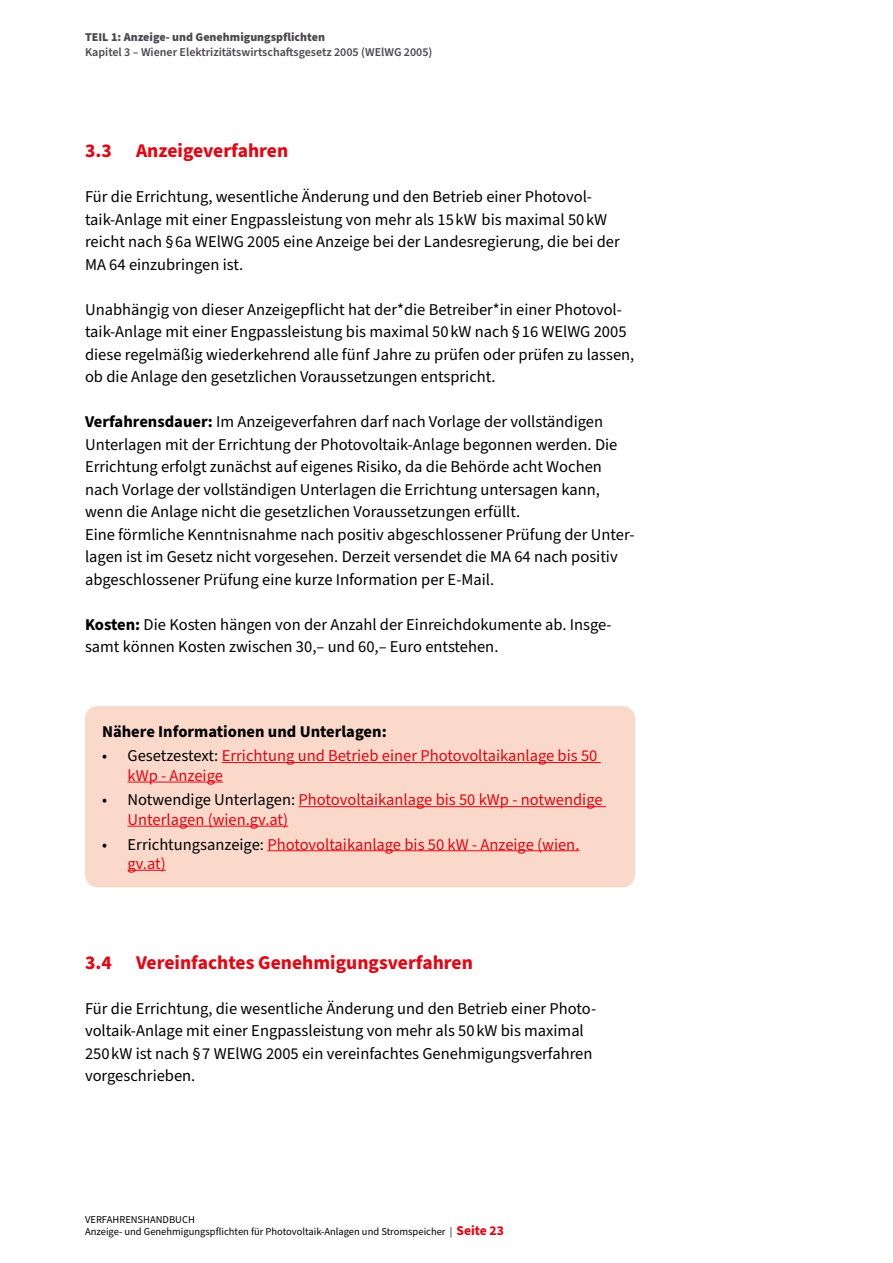
<style>
.page{position:relative;width:893px;height:1263px;background:#fff}
.page>*{position:absolute;margin:0;border:0;box-sizing:border-box;transform-origin:0 0}
.t1{font:700 19.5px "Source Sans Pro";color:#e30613}
.Base_Copy{font:16.5px/22.5px "Source Sans Pro";color:#000}
.Aufzählung_Infobox{font:16.5px/19.5px "Source Sans Pro";color:#e30613}
.Aufzählung_Infobox-2{font:700 16.5px "Source Sans Pro";color:#000}
.t2{font:600 12px "Source Sans Pro";color:#4c4a50}
.t3{font:900 12px "Source Sans Pro";color:#4c4a50}
.t4{font:10.5px/12px "Source Sans Pro";color:#000}
.s1{font-weight:700}
.s2{color:#000}
.s3{font-weight:700;font-size:13.5px;color:#e30613}
</style>
<div class="page">
<div style="left:85px;top:706px;width:550px;height:181px;background:#fbd9ca;border-radius:13px"></div>
<hr style="left:222px;top:762px;width:379px;height:1px;background:#e30613">
<hr style="left:128px;top:782px;width:95px;height:1px;background:#e30613">
<hr style="left:299px;top:806px;width:307px;height:1px;background:#e30613">
<hr style="left:128px;top:826px;width:160px;height:1px;background:#e30613">
<hr style="left:267px;top:850px;width:312px;height:1px;background:#e30613">
<hr style="left:128px;top:870px;width:38px;height:1px;background:#e30613">
<p class="t3" style="left:85px;top:29px;width:241px">TEIL 1: Anzeige- und Genehmigungspflichten</p>
<p class="t2" style="left:85px;top:44px;width:349px">Kapitel 3 – Wiener Elektrizitätswirtschaftsgesetz 2005 (WElWG 2005)</p>
<h2 class="t1" style="left:85px;top:137px;width:205px">3.3 Anzeigeverfahren</h2>
<p class="Base_Copy" style="left:85px;top:186px;width:536px">Für die Errichtung, wesentliche Änderung und den Betrieb einer Photovol&shy;taik-Anlage mit einer Engpassleistung von mehr als 15 kW bis maximal 50 kW reicht nach § 6a WElWG 2005 eine Anzeige bei der Landesregierung, die bei der MA 64 einzubringen ist.</p>
<p class="Base_Copy" style="left:85px;top:298px;width:551px">Unabhängig von dieser Anzeigepflicht hat der*die Betreiber*in einer Photovol&shy;taik-Anlage mit einer Engpassleistung bis maximal 50 kW nach § 16 WElWG 2005 diese regelmäßig wiederkehrend alle fünf Jahre zu prüfen oder prüfen zu lassen, ob die Anlage den gesetzlichen Voraussetzungen entspricht.</p>
<p class="Base_Copy" style="left:85px;top:411px;width:534px"><span class="s1">Verfahrensdauer:</span> Im Anzeigeverfahren darf nach Vorlage der vollständigen Unterlagen mit der Errichtung der Photovoltaik-Anlage begonnen werden. Die Errichtung erfolgt zunächst auf eigenes Risiko, da die Behörde acht Wochen nach Vorlage der vollständigen Unterlagen die Errichtung untersagen kann, wenn die Anlage nicht die gesetzlichen Voraussetzungen erfüllt.</p>
<p class="Base_Copy" style="left:85px;top:523px;width:551px">Eine förmliche Kenntnisnahme nach positiv abgeschlossener Prüfung der Unter&shy;lagen ist im Gesetz nicht vorgesehen. Derzeit versendet die MA 64 nach positiv abgeschlossener Prüfung eine kurze Information per E-Mail.</p>
<p class="Base_Copy" style="left:85px;top:613px;width:528px"><span class="s1">Kosten:</span> Die Kosten hängen von der Anzahl der Einreichdokumente ab. Insge&shy;samt können Kosten zwischen 30,– und 60,– Euro entstehen.</p>
<p class="Aufzählung_Infobox-2" style="left:102px;top:720px;width:286px">Nähere Informationen und Unterlagen:</p>
<p class="Aufzählung_Infobox" style="left:128px;top:747px;width:471px;text-indent:-26px"><span class="s2">• Gesetzestext:</span> Errichtung und Betrieb einer Photovoltaikanlage bis 50 kWp - Anzeige</p>
<p class="Aufzählung_Infobox" style="left:128px;top:791px;width:477px;text-indent:-26px"><span class="s2">• Notwendige Unterlagen:</span> Photovoltaikanlage bis 50 kWp - notwendige<br>Unterlagen (wien.gv.at)</p>
<p class="Aufzählung_Infobox" style="left:128px;top:835px;width:453px;text-indent:-26px"><span class="s2">• Errichtungsanzeige:</span> Photovoltaikanlage bis 50 kW - Anzeige (wien. gv.at)</p>
<h2 class="t1" style="left:85px;top:949px;width:389px">3.4 Vereinfachtes Genehmigungsverfahren</h2>
<p class="Base_Copy" style="left:85px;top:997px;width:513px">Für die Errichtung, die wesentliche Änderung und den Betrieb einer Photo&shy;voltaik-Anlage mit einer Engpassleistung von mehr als 50 kW bis maximal 250 kW ist nach § 7 WElWG 2005 ein vereinfachtes Genehmigungsverfahren vorgeschrieben.</p>
<p class="t4" style="left:85px;top:1214px;width:420px">VERFAHRENSHANDBUCH<br>Anzeige- und Genehmigungspflichten für Photovoltaik-Anlagen und Stromspeicher | <span class="s3">Seite 23</span></p>
</div>
